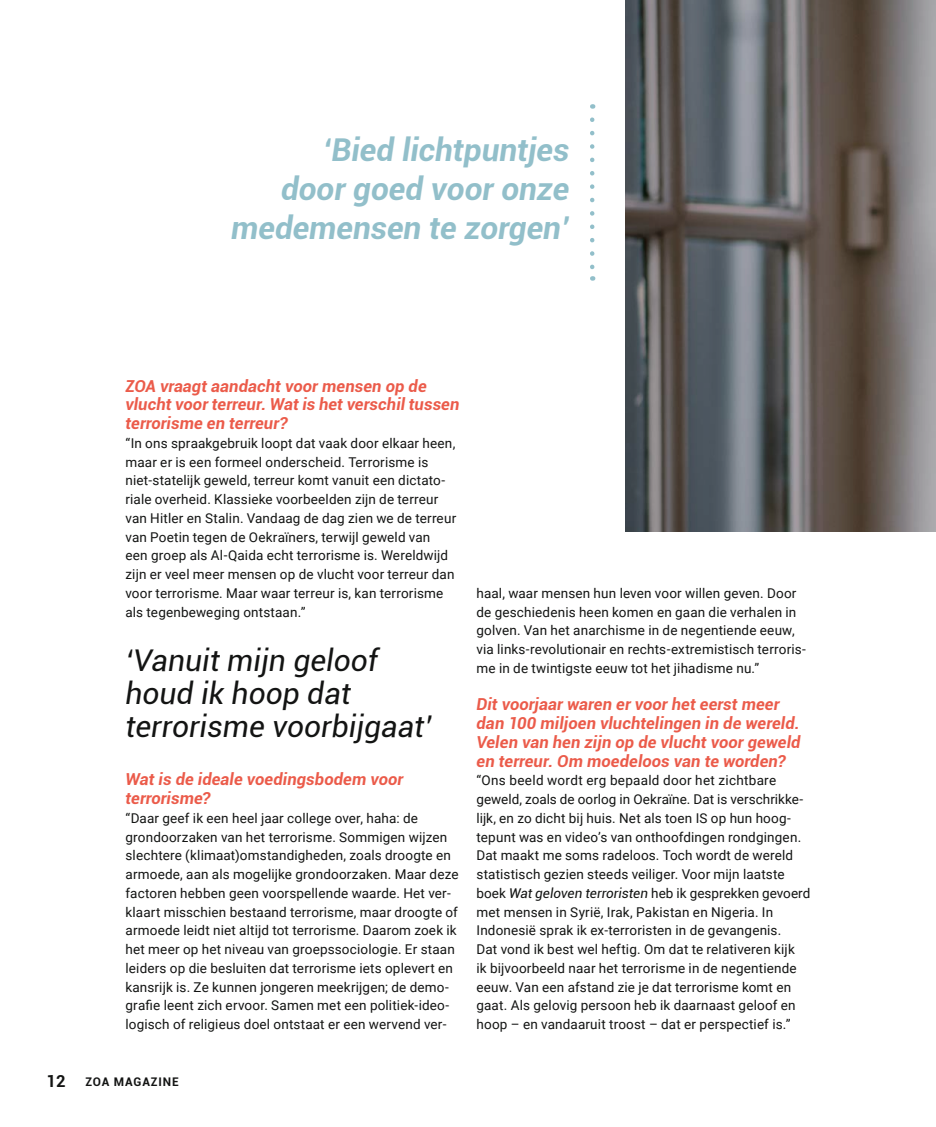
<style>
.page{position:relative;width:936px;height:1127px;background:#fff}
.page>*{position:absolute;margin:0;border:0;box-sizing:border-box;transform-origin:0 0}
.t1{font:italic 700 31.5px/39px "Roboto";color:#92bfca;text-align:right}
.t2{font:italic 30px/33px "Roboto";color:#131413}
.t3{font:italic 700 16.5px/18.8px "Roboto";letter-spacing:.005em;color:#eb5b4a}
.t4{font:13.5px/18.8px "Roboto";letter-spacing:.01em;color:#131413}
.t5{font:700 11.85px "Roboto";letter-spacing:.07em;color:#131413}
.s1{font-size:16.5px}
.s2{font-style:italic}
</style>
<div class="page">
<svg style="left:625px;top:0;width:310px;height:531px;background:#656262"></svg>
<svg style="left:590px;top:120px;width:4px;height:161px"></svg>
<div style="left:928px;top:399px;width:7px;height:179px;background:#131413;opacity:.51"></div>
<h1 class="t1" style="left:231px;top:129px;width:339px">‘Bied lichtpuntjes<br>door goed voor onze medemensen te zorgen’</h1>
<p class="t3" style="left:125px;top:376px;width:335px">ZOA vraagt aandacht voor mensen op de vlucht voor terreur. Wat is het verschil tussen terrorisme en terreur?</p>
<p class="t4" style="left:125px;top:433px;width:332px">“In ons spraakgebruik loopt dat vaak door elkaar heen, maar er is een formeel onderscheid. Terrorisme is niet-statelijk geweld, terreur komt vanuit een dictato&shy;riale overheid. Klassieke voorbeelden zijn de terreur van Hitler en Stalin. Vandaag de dag zien we de terreur van Poetin tegen de Oekraïners, terwijl geweld van<br>een groep als Al-Qaida echt terrorisme is. Wereldwijd zijn er veel meer mensen op de vlucht voor terreur dan voor terrorisme. Maar waar terreur is, kan terrorisme als tegenbeweging ontstaan.”</p>
<h2 class="t2" style="left:125px;top:643px;width:308px">‘Vanuit mijn geloof houd ik hoop dat terrorisme voorbijgaat’</h2>
<p class="t3" style="left:125px;top:769px;width:279px">Wat is de ideale voedingsbodem voor terrorisme?</p>
<p class="t4" style="left:125px;top:808px;width:334px">“Daar geef ik een heel jaar college over, haha: de grondoorzaken van het terrorisme. Sommigen wijzen slechtere (klimaat)omstandigheden, zoals droogte en armoede, aan als mogelijke grondoorzaken. Maar deze factoren hebben geen voorspellende waarde. Het ver&shy;klaart misschien bestaand terrorisme, maar droogte of armoede leidt niet altijd tot terrorisme. Daarom zoek ik het meer op het niveau van groepssociologie. Er staan leiders op die besluiten dat terrorisme iets oplevert en kansrijk is. Ze kunnen jongeren meekrijgen; de demo&shy;grafie leent zich ervoor. Samen met een politiek-ideo&shy;logisch of religieus doel ontstaat er een wervend ver-</p>
<p class="t5" style="left:47px;top:1074px;width:133px"><span class="s1">12</span> ZOA MAGAZINE</p>
<p class="t4" style="left:476px;top:583px;width:331px">haal, waar mensen hun leven voor willen geven. Door de geschiedenis heen komen en gaan die verhalen in golven. Van het anarchisme in de negentiende eeuw, via links-revolutionair en rechts-extremistisch terroris&shy;me in de twintigste eeuw tot het jihadisme nu.”</p>
<p class="t3" style="left:476px;top:694px;width:325px">Dit voorjaar waren er voor het eerst meer dan 100 miljoen vluchtelingen in de wereld.<br>Velen van hen zijn op de vlucht voor geweld en terreur. Om moedeloos van te worden?</p>
<p class="t4" style="left:476px;top:771px;width:335px">“Ons beeld wordt erg bepaald door het zichtbare geweld, zoals de oorlog in Oekraïne. Dat is verschrikke&shy;lijk, en zo dicht bij huis. Net als toen IS op hun hoog&shy;tepunt was en video’s van onthoofdingen rondgingen.<br>Dat maakt me soms radeloos. Toch wordt de wereld statistisch gezien steeds veiliger. Voor mijn laatste boek <span class="s2">Wat geloven terroristen</span> heb ik gesprekken gevoerd met mensen in Syrië, Irak, Pakistan en Nigeria. In Indonesië sprak ik ex-terroristen in de gevangenis.<br>Dat vond ik best wel heftig. Om dat te relativeren kijk<br>ik bijvoorbeeld naar het terrorisme in de negentiende eeuw. Van een afstand zie je dat terrorisme komt en gaat. Als gelovig persoon heb ik daarnaast geloof en hoop – en vandaaruit troost – dat er perspectief is.”</p>
</div>
